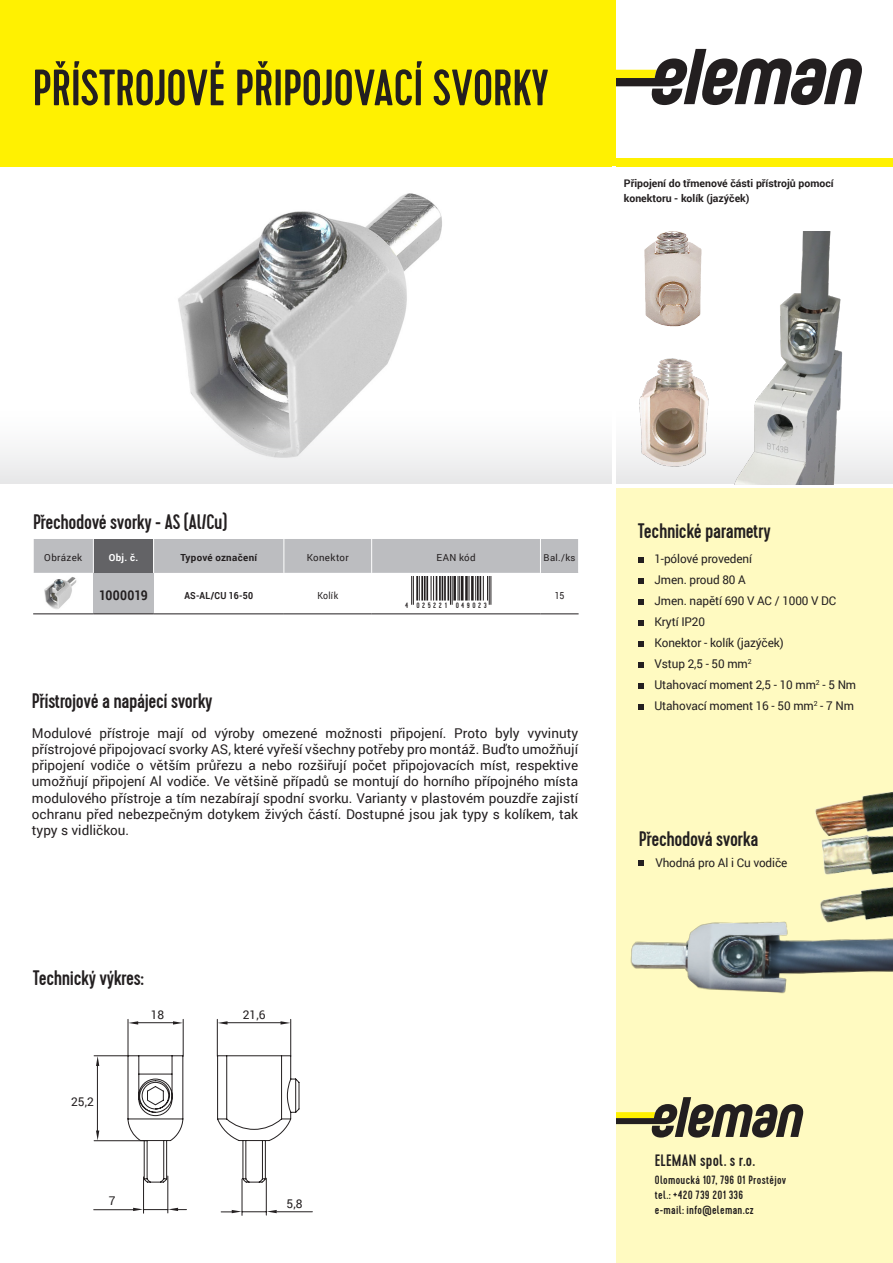
<style>
.page{position:relative;width:893px;height:1263px;background:#fff}
.page>*{position:absolute;margin:0;border:0;box-sizing:border-box;transform-origin:0 0}
.t1{font:500 51px "Cervo";letter-spacing:-.01em;color:#231f20}
.t2{font:500 21px "Cervo";letter-spacing:-.02em;color:#231f20}
.popis_vzduch{font:500 16.5px "Cervo";letter-spacing:.015em;color:#231f20}
.t3{font:13.5px/16.2px "Roboto";color:#231f20;text-align:justify}
.t4{font:700 13.5px "Roboto";letter-spacing:.01em;color:#231f20;scale:.9 1}
.Styl_odstavce1{font:12px "Roboto";letter-spacing:-.01em;color:#231f20}
.popis_vzduch-2{font:500 12px "Cervo";letter-spacing:.025em;color:#231f20}
.t5{font:700 10.5px/15px "Roboto";color:#231f20}
.t6{font:9.75px "Roboto";letter-spacing:.035em;color:#231f20}
.t7{font:700 9.75px "Roboto";letter-spacing:.035em;color:#231f20}
.t8{font:700 9.75px "Roboto";letter-spacing:.035em;color:#231f20;scale:.9 1}
.t9{font:9.75px "Roboto";letter-spacing:.035em;color:#231f20;scale:.9 1}
.t10{font:700 9.75px "Roboto";color:#fff}
.t11{font:9.45px "Roboto";color:#231f20}
.t12{font:500 7.8px "Cervo";letter-spacing:.32em;color:#231f20}
</style>
<div class="page">
<img style="left:644px;top:231px;width:174px;height:60px">
<img style="left:178px;top:193px;width:264px;height:162px">
<svg style="left:615px;top:49px;width:247px;height:56px"></svg>
<div style="left:615px;top:487px;width:278px;height:776px;background:#fffac1"></div>
<div style="left:0;top:0;width:615px;height:167px;background:#fff101"></div>
<svg style="left:0;top:355px;width:649px;height:129px"></svg>
<svg style="left:615px;top:1097px;width:189px;height:40px"></svg>
<div style="left:0;top:158px;width:893px;height:9px;background:#fff101"></div>
<hr style="left:612px;top:167px;width:3px;height:1096px;background:#fff">
<hr style="left:0;top:484px;width:893px;height:4px;background:#fff">
<svg style="left:638px;top:557px;width:5px;height:5px"></svg>
<svg style="left:638px;top:578px;width:5px;height:5px"></svg>
<svg style="left:638px;top:599px;width:5px;height:5px"></svg>
<svg style="left:638px;top:620px;width:5px;height:5px"></svg>
<svg style="left:638px;top:641px;width:5px;height:5px"></svg>
<svg style="left:638px;top:662px;width:5px;height:5px"></svg>
<svg style="left:638px;top:683px;width:5px;height:5px"></svg>
<svg style="left:638px;top:704px;width:5px;height:5px"></svg>
<div style="left:540px;top:539px;width:39px;height:34px;background:#bcbdc0"></div>
<hr style="left:33px;top:614px;width:60px;height:1px;background:#231f20">
<hr style="left:93px;top:614px;width:61px;height:1px;background:#231f20">
<hr style="left:154px;top:614px;width:130px;height:1px;background:#231f20">
<hr style="left:284px;top:614px;width:88px;height:1px;background:#231f20">
<hr style="left:372px;top:614px;width:168px;height:1px;background:#231f20">
<hr style="left:540px;top:614px;width:39px;height:1px;background:#231f20">
<hr style="left:540px;top:539px;width:1px;height:34px;background:#fff">
<hr style="left:578px;top:539px;width:1px;height:34px;background:#fff">
<svg style="left:33px;top:539px;width:507px;height:75px"></svg>
<img style="left:34px;top:575px;width:55px;height:37px">
<img style="left:615px;top:881px;width:278px;height:132px">
<img style="left:635px;top:792px;width:258px;height:147px">
<svg style="left:639px;top:861px;width:5px;height:5px"></svg>
<img style="left:649px;top:232px;width:244px;height:252px">
<svg style="left:127px;top:1055px;width:173px;height:128px"></svg>
<svg style="left:96px;top:1056px;width:3px;height:10px"></svg>
<svg style="left:96px;top:1130px;width:3px;height:10px"></svg>
<hr style="left:97px;top:1066px;width:1px;height:65px;background:#231f20">
<hr style="left:94px;top:1140px;width:54px;height:1px;background:#231f20">
<hr style="left:94px;top:1055px;width:34px;height:1px;background:#231f20">
<svg style="left:129px;top:1021px;width:9px;height:3px"></svg>
<svg style="left:173px;top:1021px;width:10px;height:3px"></svg>
<hr style="left:138px;top:1022px;width:35px;height:1px;background:#231f20">
<hr style="left:183px;top:1019px;width:1px;height:37px;background:#231f20">
<hr style="left:128px;top:1019px;width:1px;height:37px;background:#231f20">
<svg style="left:218px;top:1021px;width:10px;height:3px"></svg>
<svg style="left:281px;top:1021px;width:9px;height:3px"></svg>
<hr style="left:227px;top:1022px;width:54px;height:1px;background:#231f20">
<hr style="left:290px;top:1019px;width:1px;height:37px;background:#231f20">
<hr style="left:217px;top:1019px;width:1px;height:37px;background:#231f20">
<hr style="left:143px;top:1177px;width:1px;height:36px;background:#231f20">
<hr style="left:167px;top:1176px;width:1px;height:37px;background:#231f20">
<svg style="left:133px;top:1208px;width:53px;height:3px"></svg>
<hr style="left:94px;top:1209px;width:40px;height:1px;background:#231f20">
<hr style="left:242px;top:1179px;width:1px;height:36px;background:#231f20">
<hr style="left:266px;top:1178px;width:1px;height:37px;background:#231f20">
<hr style="left:277px;top:1211px;width:35px;height:1px;background:#231f20">
<svg style="left:221px;top:1210px;width:56px;height:3px"></svg>
<p class="t1" style="left:32px;top:58px;width:518px">PŘÍSTROJOVÉ PŘIPOJOVACÍ SVORKY</p>
<p class="t5" style="left:624px;top:175px;width:211px">Připojení do třmenové části přístrojů pomocí konektoru - kolík (jazýček)</p>
<p class="t2" style="left:33px;top:510px;width:196px">Přechodové svorky - AS (Al/Cu)</p>
<p class="t6" style="left:44px;top:551px;width:39px">Obrázek</p>
<p class="t10" style="left:109px;top:551px;width:31px">Obj. č.</p>
<p class="t7" style="left:180px;top:551px;width:78px">Typové označení</p>
<p class="t6" style="left:307px;top:551px;width:44px">Konektor</p>
<p class="t6" style="left:436px;top:551px;width:41px">EAN kód</p>
<p class="t11" style="left:544px;top:551px;width:33px">Bal./ks</p>
<p class="t4" style="left:99px;top:586px;width:56px">1000019</p>
<p class="t8" style="left:184px;top:588px;width:78px">AS-AL/CU 16-50</p>
<p class="t9" style="left:317px;top:588px;width:25px">Kolík</p>
<p class="t9" style="left:555px;top:588px;width:12px">15</p>
<p class="t12" style="left:405px;top:601px;width:83px">4 025221 049023</p>
<p class="t2" style="left:32px;top:689px;width:182px">Přístrojové a napájecí svorky</p>
<p class="t3" style="left:32px;top:724px;width:548px">Modulové přístroje mají od výroby omezené možnosti připojení. Proto byly vyvinuty přístrojové připojovací svorky AS, které vyřeší všechny potřeby pro montáž. Buďto umožňují připojení vodiče o větším průřezu a nebo rozšiřují počet připojovacích míst, respektive umožňují připojení Al vodiče. Ve většině případů se montují do horního přípojného místa modulového přístroje a tím nezabírají spodní svorku. Varianty v plastovém pouzdře zajistí ochranu před nebezpečným dotykem živých částí. Dostupné jsou jak typy s kolíkem, tak typy s vidličkou.</p>
<p class="t2" style="left:33px;top:965px;width:112px">Technický výkres:</p>
<p class="Styl_odstavce1" style="left:151px;top:1006px;width:15px">18</p>
<p class="Styl_odstavce1" style="left:243px;top:1006px;width:24px">21,6</p>
<p class="Styl_odstavce1" style="left:71px;top:1093px;width:24px">25,2</p>
<p class="Styl_odstavce1" style="left:109px;top:1192px;width:8px">7</p>
<p class="Styl_odstavce1" style="left:287px;top:1195px;width:17px">5,8</p>
<p class="t2" style="left:638px;top:519px;width:135px">Technické parametry</p>
<p class="Styl_odstavce1" style="left:654px;top:551px;width:99px">1-pólové provedení</p>
<p class="Styl_odstavce1" style="left:654px;top:572px;width:93px">Jmen. proud 80 A</p>
<p class="Styl_odstavce1" style="left:654px;top:593px;width:183px">Jmen. napětí 690 V AC / 1000 V DC</p>
<p class="Styl_odstavce1" style="left:654px;top:614px;width:52px">Krytí IP20</p>
<p class="Styl_odstavce1" style="left:654px;top:635px;width:131px">Konektor - kolík (jazýček)</p>
<p class="Styl_odstavce1" style="left:654px;top:656px;width:99px">Vstup 2,5 - 50 mm<sup>2</sup></p>
<p class="Styl_odstavce1" style="left:654px;top:677px;width:203px">Utahovací moment 2,5 - 10 mm<sup>2</sup> - 5 Nm</p>
<p class="Styl_odstavce1" style="left:654px;top:698px;width:201px">Utahovací moment 16 - 50 mm<sup>2</sup> - 7 Nm</p>
<p class="t2" style="left:639px;top:826px;width:121px">Přechodová svorka</p>
<p class="Styl_odstavce1" style="left:655px;top:854px;width:133px">Vhodná pro Al i Cu vodiče</p>
<p class="popis_vzduch" style="left:655px;top:1150px;width:102px">ELEMAN spol. s r.o.</p>
<p class="popis_vzduch-2" style="left:655px;top:1172px;width:133px">Olomoucká 107, 796 01 Prostějov</p>
<p class="popis_vzduch-2" style="left:655px;top:1187px;width:90px">tel.: +420 739 201 336</p>
<p class="popis_vzduch-2" style="left:655px;top:1202px;width:100px">e-mail: info@eleman.cz</p>
</div>
